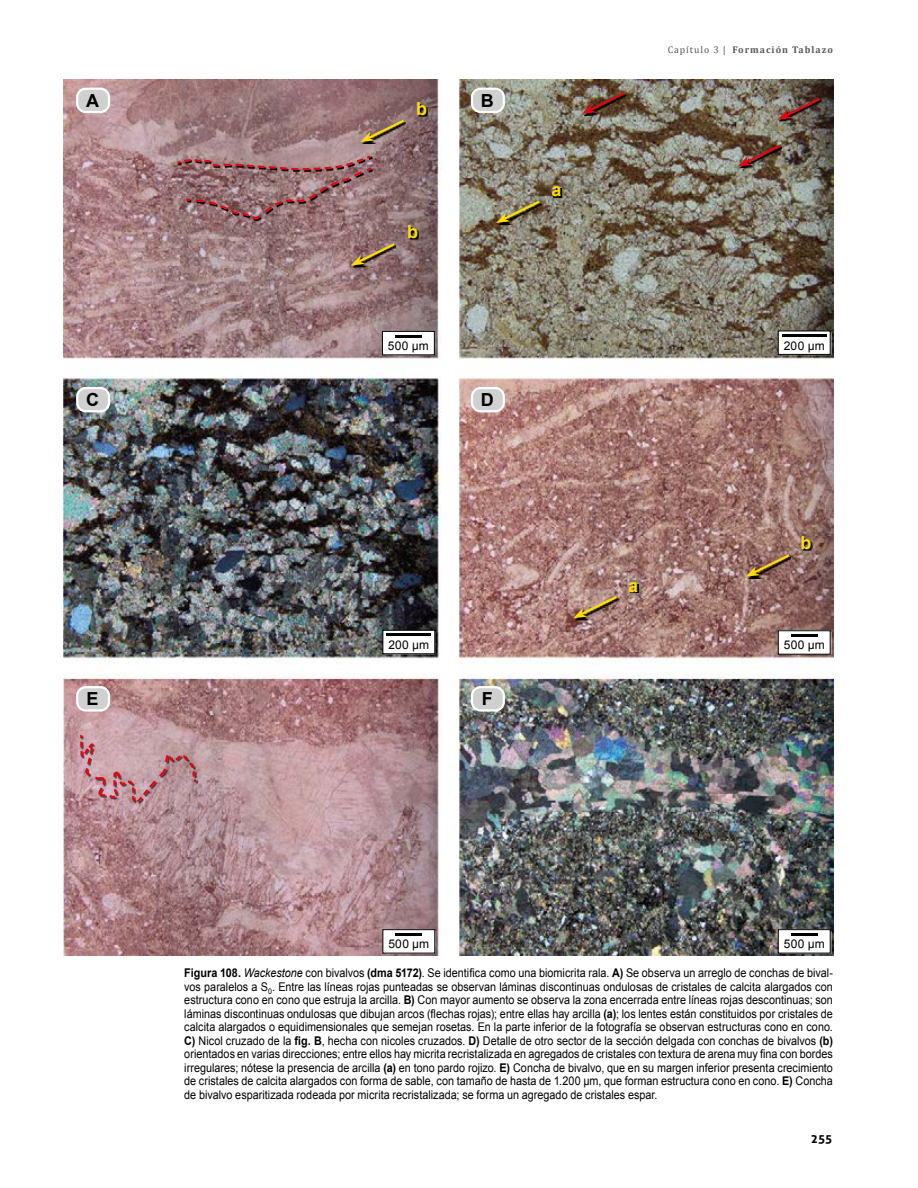
<style>
.page{position:relative;width:918px;height:1188px;background:#fff}
.page>*{position:absolute;margin:0;border:0;box-sizing:border-box;transform-origin:0 0}
.t1{font:700 18px "Arial";color:#000}
.t2{font:700 18px "Arial";color:#fd0}
.t3{font:12px/13.5px "Arial";letter-spacing:.005em;color:#000;text-align:justify;scale:.9 1}
.t4{font:12px "Arial";letter-spacing:.005em;color:#000}
.t5{font:700 12px "Aller";color:#000}
.t6{font:700 9.75px "Cambria";letter-spacing:.1em;color:#575756}
.s1{font-weight:400}
.s2{font-weight:700}
.s3{font-style:italic}
</style>
<div class="page">
<img style="left:64px;top:80px;width:769px;height:876px">
<svg style="left:574px;top:618px;width:44px;height:2px"></svg>
<svg style="left:573px;top:594px;width:46px;height:24px"></svg>
<svg style="left:747px;top:577px;width:44px;height:2px"></svg>
<svg style="left:746px;top:552px;width:46px;height:25px"></svg>
<svg style="left:361px;top:142px;width:45px;height:2px"></svg>
<svg style="left:360px;top:118px;width:47px;height:24px"></svg>
<svg style="left:352px;top:266px;width:44px;height:1px"></svg>
<svg style="left:351px;top:241px;width:46px;height:25px"></svg>
<svg style="left:497px;top:223px;width:44px;height:2px"></svg>
<svg style="left:496px;top:199px;width:46px;height:24px"></svg>
<svg style="left:583px;top:114px;width:44px;height:2px"></svg>
<svg style="left:582px;top:90px;width:45px;height:24px"></svg>
<svg style="left:778px;top:120px;width:44px;height:1px"></svg>
<svg style="left:777px;top:96px;width:46px;height:24px"></svg>
<svg style="left:739px;top:166px;width:43px;height:2px"></svg>
<svg style="left:738px;top:143px;width:45px;height:23px"></svg>
<div style="left:383px;top:630px;width:52px;height:24px;background:#fff"></div>
<div style="left:383px;top:630px;width:52px;height:24px;border:1px solid #000"></div>
<hr style="left:387px;top:634px;width:44px;height:2px;background:#000">
<div style="left:778px;top:331px;width:52px;height:23px;background:#fff"></div>
<div style="left:778px;top:331px;width:52px;height:24px;border:1px solid #000"></div>
<hr style="left:782px;top:334px;width:44px;height:3px;background:#000">
<div style="left:778px;top:631px;width:52px;height:23px;background:#fff"></div>
<hr style="left:791px;top:634px;width:27px;height:3px;background:#000">
<div style="left:383px;top:930px;width:52px;height:23px;background:#fff"></div>
<div style="left:383px;top:929px;width:52px;height:24px;border:1px solid #000"></div>
<hr style="left:396px;top:933px;width:26px;height:2px;background:#000">
<div style="left:778px;top:930px;width:52px;height:23px;background:#fff"></div>
<div style="left:778px;top:929px;width:52px;height:24px;border:1px solid #000"></div>
<hr style="left:791px;top:933px;width:27px;height:2px;background:#000">
<div style="left:382px;top:331px;width:52px;height:24px;background:#fff"></div>
<div style="left:382px;top:331px;width:53px;height:24px;border:1px solid #000"></div>
<hr style="left:395px;top:335px;width:27px;height:2px;background:#000">
<svg style="left:418px;top:104px;width:10px;height:12px"></svg>
<svg style="left:553px;top:188px;width:10px;height:10px"></svg>
<svg style="left:630px;top:583px;width:10px;height:10px"></svg>
<svg style="left:409px;top:227px;width:10px;height:13px"></svg>
<svg style="left:803px;top:538px;width:9px;height:13px"></svg>
<svg style="left:175px;top:154px;width:199px;height:67px;background:#997174"></svg>
<svg style="left:79px;top:733px;width:119px;height:71px;background:#c0949b"></svg>
<div style="left:77px;top:89px;width:32px;height:23px;background:#d0d0d0;border-radius:9px"></div>
<div style="left:76px;top:88px;width:34px;height:25px;border:2px solid #fff;border-radius:9px"></div>
<div style="left:77px;top:388px;width:32px;height:23px;background:#d0d0d0;border-radius:9px"></div>
<div style="left:76px;top:387px;width:34px;height:25px;border:2px solid #fff;border-radius:9px"></div>
<div style="left:77px;top:687px;width:32px;height:23px;background:#d0d0d0;border-radius:9px"></div>
<div style="left:76px;top:686px;width:34px;height:26px;border:2px solid #fff;border-radius:9px"></div>
<div style="left:472px;top:89px;width:32px;height:23px;background:#d0d0d0;border-radius:9px"></div>
<div style="left:471px;top:88px;width:34px;height:25px;border:2px solid #fff;border-radius:9px"></div>
<div style="left:472px;top:388px;width:32px;height:23px;background:#d0d0d0;border-radius:9px"></div>
<div style="left:471px;top:387px;width:34px;height:25px;border:2px solid #fff;border-radius:9px"></div>
<div style="left:472px;top:687px;width:32px;height:23px;background:#d0d0d0;border-radius:9px"></div>
<div style="left:471px;top:686px;width:34px;height:26px;border:2px solid #fff;border-radius:9px"></div>
<p class="t6" style="left:668px;top:43px;width:167px"><span class="s1">Capítulo 3 |</span> Formación Tablazo</p>
<h1 class="t1" style="left:86px;top:89px;width:14px">A</h1>
<h1 class="t2" style="left:416px;top:97px;width:12px">b</h1>
<h1 class="t1" style="left:481px;top:89px;width:14px">B</h1>
<h1 class="t2" style="left:551px;top:178px;width:12px">a</h1>
<h1 class="t2" style="left:407px;top:220px;width:12px">b</h1>
<p class="t4" style="left:388px;top:338px;width:42px">500 µm</p>
<p class="t4" style="left:784px;top:337px;width:42px">200 µm</p>
<h1 class="t1" style="left:86px;top:388px;width:14px">C</h1>
<h1 class="t1" style="left:481px;top:388px;width:14px">D</h1>
<h1 class="t2" style="left:800px;top:531px;width:12px">b</h1>
<h1 class="t2" style="left:628px;top:573px;width:12px">a</h1>
<p class="t4" style="left:388px;top:637px;width:42px">200 µm</p>
<p class="t4" style="left:784px;top:637px;width:42px">500 µm</p>
<h1 class="t1" style="left:87px;top:687px;width:14px">E</h1>
<h1 class="t1" style="left:482px;top:687px;width:12px">F</h1>
<p class="t4" style="left:388px;top:936px;width:42px">500 µm</p>
<p class="t4" style="left:784px;top:936px;width:42px">500 µm</p>
<p class="t3" style="left:184px;top:966px;width:722px"><span class="s2">Figura 108.</span> <span class="s3">Wackestone</span> con bivalvos <span class="s2">(dma 5172)</span>. Se identifica como una biomicrita rala. <span class="s2">A)</span> Se observa un arreglo de conchas de bival&shy;vos paralelos a S<sub>0</sub>. Entre las líneas rojas punteadas se observan láminas discontinuas ondulosas de cristales de calcita alargados con estructura cono en cono que estruja la arcilla. <span class="s2">B)</span> Con mayor aumento se observa la zona encerrada entre líneas rojas descontinuas; son láminas discontinuas ondulosas que dibujan arcos (flechas rojas); entre ellas hay arcilla <span class="s2">(a)</span>; los lentes están constituidos por cristales de calcita alargados o equidimensionales que semejan rosetas. En la parte inferior de la fotografía se observan estructuras cono en cono.<br><span class="s2">C)</span> Nicol cruzado de la <span class="s2">fig. B</span>, hecha con nicoles cruzados. <span class="s2">D)</span> Detalle de otro sector de la sección delgada con conchas de bivalvos <span class="s2">(b) </span>orientados en varias direcciones; entre ellos hay micrita recristalizada en agregados de cristales con textura de arena muy fina con bordes irregulares; nótese la presencia de arcilla <span class="s2">(a)</span> en tono pardo rojizo. <span class="s2">E)</span> Concha de bivalvo, que en su margen inferior presenta crecimiento de cristales de calcita alargados con forma de sable, con tamaño de hasta de 1.200 µm, que forman estructura cono en cono. <span class="s2">E)</span> Concha de bivalvo esparitizada rodeada por micrita recristalizada; se forma un agregado de cristales espar.</p>
<p class="t5" style="left:811px;top:1131px;width:23px">255</p>
</div>
